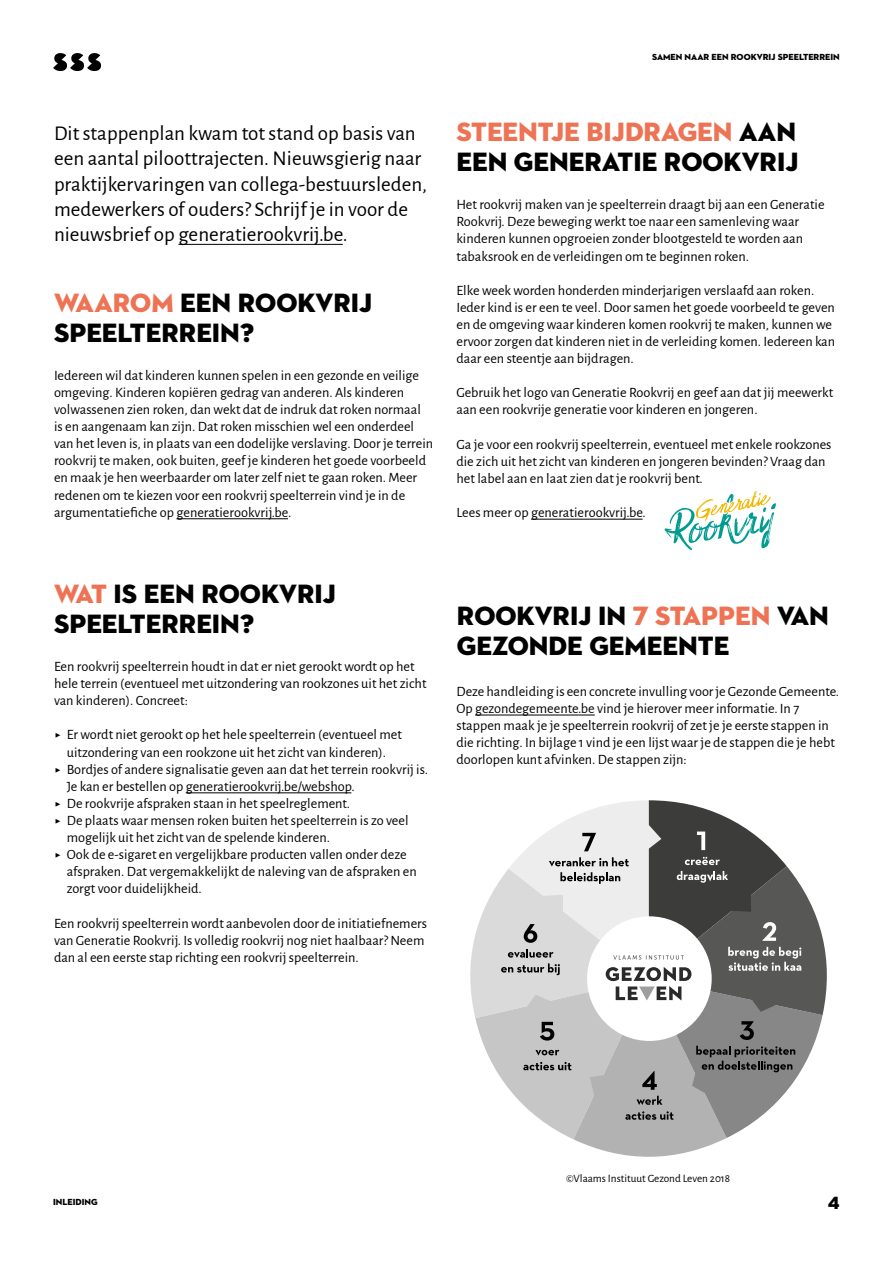
<style>
.page{position:relative;width:893px;height:1263px;background:#fff}
.page>*{position:absolute;margin:0;border:0;box-sizing:border-box;transform-origin:0 0}
.t1{font:27px/30px "Neutraface 2 Display Titling";color:#000}
.t2{font:21px/25.2px "Alegreya Sans";color:#000}
.t3{font:18px "Neutraface 2 Display Titling";color:#000}
.t4{font:14.25px/17.1px "Alegreya Sans";color:#000}
.t5{font:11.25px "Alegreya Sans";color:#000}
.t6{font:9px "Neutraface 2 Display Titling";color:#000}
.s1{color:#ee7354}
.s2{font-size:16.5px}
</style>
<div class="page">
<svg style="left:53px;top:53px;width:48px;height:18px"></svg>
<hr style="left:178px;top:244px;width:165px;height:1px;background:#000">
<hr style="left:176px;top:518px;width:112px;height:1px;background:#000">
<hr style="left:531px;top:519px;width:112px;height:1px;background:#000">
<hr style="left:475px;top:715px;width:120px;height:1px;background:#000">
<hr style="left:186px;top:792px;width:165px;height:1px;background:#000">
<svg style="left:470px;top:800px;width:357px;height:357px"></svg>
<svg style="left:664px;top:491px;width:112px;height:59px"></svg>
<p class="t6" style="left:652px;top:51px;width:189px">SAMEN NAAR EEN ROOKVRIJ SPEELTERREIN</p>
<h2 class="t2" style="left:54px;top:120px;width:375px">Dit stappenplan kwam tot stand op basis van een aantal piloottrajecten. Nieuwsgierig naar praktijkervaringen van collega-bestuursleden, medewerkers of ouders? Schrijf je in voor de nieuwsbrief op generatierookvrij.be.</h2>
<h1 class="t1" style="left:54px;top:288px;width:320px"><span class="s1">WAAROM</span> EEN ROOKVRIJ<br>SPEELTERREIN?</h1>
<p class="t4" style="left:54px;top:366px;width:381px">Iedereen wil dat kinderen kunnen spelen in een gezonde en veilige omgeving. Kinderen kopiëren gedrag van anderen. Als kinderen volwassenen zien roken, dan wekt dat de indruk dat roken normaal<br>is en aangenaam kan zijn. Dat roken misschien wel een onderdeel van het leven is, in plaats van een dodelijke verslaving. Door je terrein rookvrij te maken, ook buiten, geef je kinderen het goede voorbeeld en maak je hen weerbaarder om later zelf niet te gaan roken. Meer redenen om te kiezen voor een rookvrij speelterrein vind je in de argumentatiefiche op generatierookvrij.be.</p>
<h1 class="t1" style="left:456px;top:117px;width:344px"><span class="s1">STEENTJE BIJDRAGEN</span> AAN<br>EEN GENERATIE ROOKVRIJ</h1>
<p class="t4" style="left:456px;top:195px;width:370px">Het rookvrij maken van je speelterrein draagt bij aan een Generatie Rookvrij. Deze beweging werkt toe naar een samenleving waar kinderen kunnen opgroeien zonder blootgesteld te worden aan tabaksrook en de verleidingen om te beginnen roken.</p>
<p class="t4" style="left:456px;top:281px;width:380px">Elke week worden honderden minderjarigen verslaafd aan roken.<br>Ieder kind is er een te veel. Door samen het goede voorbeeld te geven en de omgeving waar kinderen komen rookvrij te maken, kunnen we ervoor zorgen dat kinderen niet in de verleiding komen. Iedereen kan daar een steentje aan bijdragen.</p>
<p class="t4" style="left:456px;top:383px;width:378px">Gebruik het logo van Generatie Rookvrij en geef aan dat jij meewerkt aan een rookvrije generatie voor kinderen en jongeren.</p>
<p class="t4" style="left:456px;top:435px;width:377px">Ga je voor een rookvrij speelterrein, eventueel met enkele rookzones die zich uit het zicht van kinderen en jongeren bevinden? Vraag dan het label aan en laat zien dat je rookvrij bent.</p>
<p class="t4" style="left:456px;top:503px;width:191px">Lees meer op generatierookvrij.be.</p>
<h1 class="t1" style="left:54px;top:579px;width:283px"><span class="s1">WAT</span> IS EEN ROOKVRIJ<br>SPEELTERREIN?</h1>
<p class="t4" style="left:54px;top:657px;width:374px">Een rookvrij speelterrein houdt in dat er niet gerookt wordt op het hele terrein (eventueel met uitzondering van rookzones uit het zicht van kinderen). Concreet:</p>
<p class="t4" style="left:54px;top:725px;width:349px"><span class="s2">▶</span> Er wordt niet gerookt op het hele speelterrein (eventueel met</p>
<p class="t4" style="left:67px;top:743px;width:321px">uitzondering van een rookzone uit het zicht van kinderen).</p>
<p class="t4" style="left:54px;top:760px;width:375px"><span class="s2">▶</span> Bordjes of andere signalisatie geven aan dat het terrein rookvrij is.</p>
<p class="t4" style="left:67px;top:777px;width:289px">Je kan er bestellen op generatierookvrij.be/webshop.</p>
<p class="t4" style="left:54px;top:794px;width:297px"><span class="s2">▶</span> De rookvrije afspraken staan in het speelreglement.</p>
<p class="t4" style="left:54px;top:811px;width:356px"><span class="s2">▶</span> De plaats waar mensen roken buiten het speelterrein is zo veel</p>
<p class="t4" style="left:67px;top:828px;width:265px">mogelijk uit het zicht van de spelende kinderen.</p>
<p class="t4" style="left:54px;top:845px;width:354px"><span class="s2">▶</span> Ook de e-sigaret en vergelijkbare producten vallen onder deze</p>
<p class="t4" style="left:67px;top:862px;width:351px">afspraken. Dat vergemakkelijkt de naleving van de afspraken en</p>
<p class="t4" style="left:67px;top:879px;width:136px">zorgt voor duidelijkheid.</p>
<p class="t4" style="left:54px;top:914px;width:375px">Een rookvrij speelterrein wordt aanbevolen door de initiatiefnemers van Generatie Rookvrij. Is volledig rookvrij nog niet haalbaar? Neem dan al een eerste stap richting een rookvrij speelterrein.</p>
<h1 class="t1" style="left:457px;top:601px;width:373px">ROOKVRIJ IN <span class="s1">7 STAPPEN</span> VAN<br>GEZONDE GEMEENTE</h1>
<p class="t4" style="left:456px;top:682px;width:384px">Deze handleiding is een concrete invulling voor je Gezonde Gemeente.<br>Op gezondegemeente.be vind je hierover meer informatie. In 7 stappen maak je je speelterrein rookvrij of zet je je eerste stappen in die richting. In bijlage 1 vind je een lijst waar je de stappen die je hebt doorlopen kunt afvinken. De stappen zijn:</p>
<p class="t5" style="left:566px;top:1171px;width:166px">©Vlaams Instituut Gezond Leven 2018</p>
<p class="t6" style="left:53px;top:1196px;width:46px">INLEIDING</p>
<p class="t3" style="left:828px;top:1192px;width:13px">4</p>
</div>
